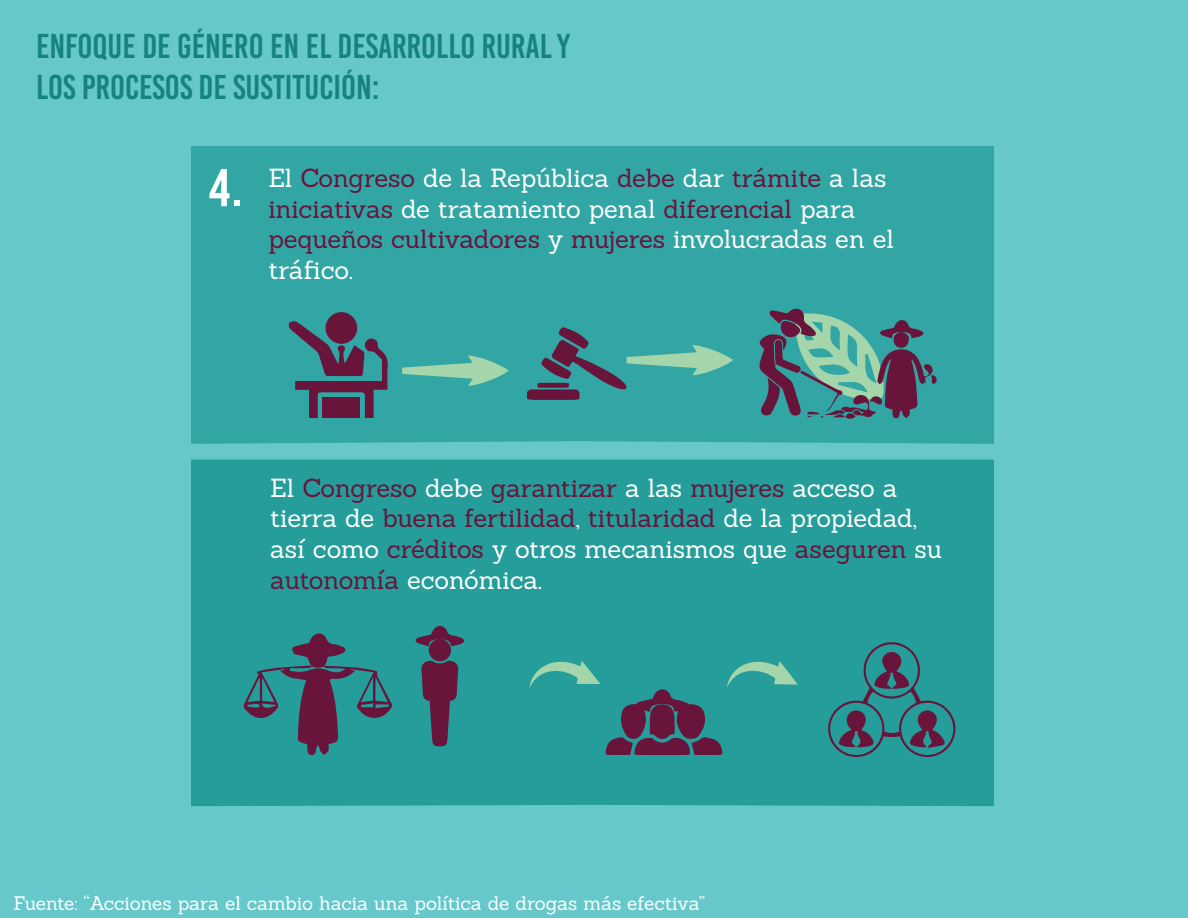
<style>
.page{position:relative;width:1188px;height:918px;background:#66c8cb}
.page>*{position:absolute;margin:0;border:0;box-sizing:border-box;transform-origin:0 0}
.t1{font:34.5px/41.4px "Bebas Kai";color:#168381}
.t2{font:25.5px/30.6px "Sanchez";letter-spacing:-.005em;color:#fff}
.t3{font:19.05px "Sanchez";letter-spacing:-.005em;color:#fff}
.s1{font-family:"Bebas Kai";font-size:53.1px}
.s2{color:#68143b}
</style>
<div class="page">
<div style="left:191px;top:146px;width:803px;height:298px;background:#32a6a4"></div>
<div style="left:191px;top:460px;width:803px;height:346px;background:#259d9a"></div>
<svg style="left:402px;top:355px;width:107px;height:31px;background:#64baa7"></svg>
<svg style="left:288px;top:321px;width:100px;height:97px;background:#476c7a"></svg>
<div style="left:323px;top:397px;width:37px;height:21px;background:#68143b"></div>
<div style="left:326px;top:312px;width:31px;height:32px;background:#68143b;border-radius:50%"></div>
<svg style="left:527px;top:327px;width:206px;height:73px;background:#459494"></svg>
<svg style="left:243px;top:632px;width:149px;height:123px;background:#38757e"></svg>
<svg style="left:529px;top:653px;width:269px;height:102px;background:#368a8b"></svg>
<svg style="left:826px;top:640px;width:131px;height:120px;background:#337f85"></svg>
<svg style="left:759px;top:307px;width:178px;height:117px;background:#558487"></svg>
<svg style="left:421px;top:661px;width:37px;height:85px;background:#51405a"></svg>
<div style="left:429px;top:639px;width:22px;height:22px;background:#68143b;border-radius:50%"></div>
<svg style="left:416px;top:624px;width:48px;height:22px"></svg>
<h1 class="t1" style="left:36px;top:26px;width:536px">ENFOQUE DE GÉNERO EN EL DESARROLLO RURAL Y<br>LOS PROCESOS DE SUSTITUCIÓN:</h1>
<p class="t2" style="left:268px;top:163px;width:627px;text-indent:-60px"><span class="s1">4.</span> El <span class="s2">Congreso</span> de la República <span class="s2">debe</span> dar <span class="s2">trámite</span> a las <span class="s2">iniciativas</span> de tratamiento penal <span class="s2">diferencial</span> para <span class="s2">pequeños cultivadores</span> y <span class="s2">mujeres</span> involucradas en el tráfico.</p>
<p class="t2" style="left:270px;top:472px;width:674px">El <span class="s2">Congreso</span> debe <span class="s2">garantizar</span> a las <span class="s2">mujeres</span> acceso a tierra de <span class="s2">buena fertilidad</span>, <span class="s2">titularidad</span> de la propiedad, así como <span class="s2">créditos</span> y otros mecanismos que <span class="s2">aseguren</span> su <span class="s2">autonomía</span> económica.</p>
<p class="t3" style="left:14px;top:891px;width:693px">Fuente: “Acciones para el cambio hacia una política de drogas más efectiva”</p>
</div>
